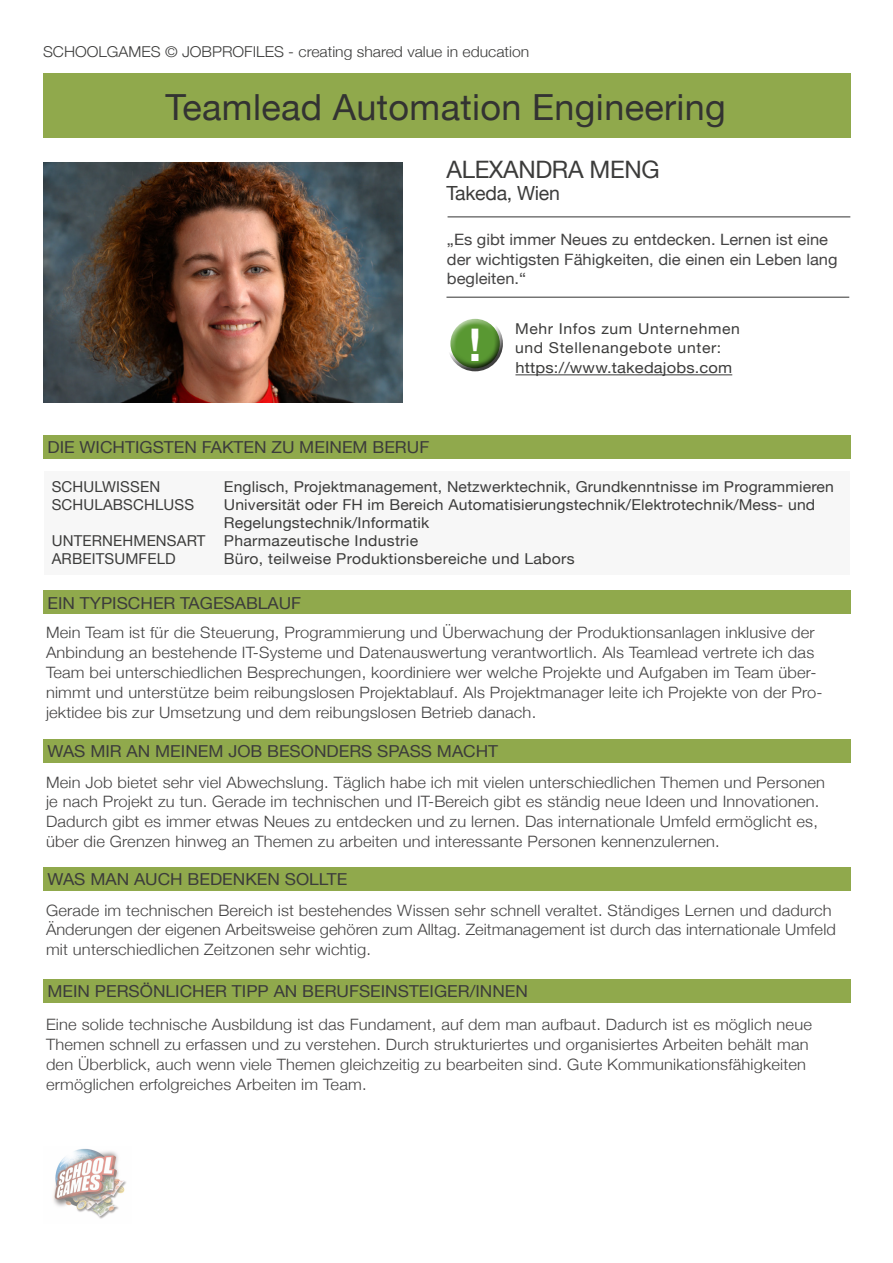
<style>
.page{position:relative;width:893px;height:1263px;background:#fff}
.page>*{position:absolute;margin:0;border:0;box-sizing:border-box;transform-origin:0 0}
.t1{font:700 45px "Helvetica Neue";color:#fff}
.t2{font:36px "Helvetica Neue";letter-spacing:.01em;color:#333332}
.t3{font:24px "Helvetica Neue";letter-spacing:-.015em;color:#3c3c3b}
.t4{font:19.5px "Helvetica Neue";letter-spacing:-.015em;color:#3c3c3b}
.t5{font:16.5px "Helvetica Neue";color:#3c3c3b;scale:1.05 1}
.t6{font:300 15.6px/19.8px "Helvetica Neue";letter-spacing:.01em;color:#454444;scale:1.05 1}
.t7{font:15.6px/19.8px "Helvetica Neue";color:#454444;scale:1.05 1}
.t8{font:15.15px "Helvetica Neue";letter-spacing:.01em;color:#3c3c3b;scale:1.09 1}
.t9{font:15px/18px "Helvetica Neue";letter-spacing:.01em;color:#3c3c3b;scale:1.05 1}
.t10{font:300 15px "Helvetica Neue";color:#3c3c3b;scale:1.05 1}
.t11{font:15px "Helvetica Neue";letter-spacing:.01em;color:#3c3c3b}
.t12{font:15px "Helvetica Neue";letter-spacing:.04em;color:#3c3c3b;scale:1.05 1}
</style>
<div class="page">
<div style="left:44px;top:472px;width:806px;height:103px;background:#f7f7f7"></div>
<div style="left:43px;top:73px;width:807px;height:64px;background:#90a94c"></div>
<div style="left:43px;top:435px;width:807px;height:23px;background:#90a94c"></div>
<div style="left:43px;top:590px;width:807px;height:24px;background:#90a94c"></div>
<div style="left:43px;top:739px;width:807px;height:23px;background:#90a94c"></div>
<div style="left:43px;top:868px;width:807px;height:23px;background:#90a94c"></div>
<div style="left:43px;top:979px;width:807px;height:23px;background:#90a94c"></div>
<img style="left:43px;top:162px;width:359px;height:241px">
<hr style="left:448px;top:216px;width:402px;height:1px;background:#4a4a49">
<hr style="left:446px;top:297px;width:403px;height:1px;background:#4a4a49">
<div style="left:446px;top:315px;width:57px;height:41px;background:#fff;opacity:.75"></div>
<div style="left:446px;top:324px;width:57px;height:49px;background:#000;opacity:.75"></div>
<img style="left:53px;top:1149px;width:73px;height:70px">
<hr style="left:515px;top:374px;width:217px;height:1px;background:#3c3c3b">
<p class="t10" style="left:43px;top:39px;width:465px">SCHOOLGAMES © JOBPROFILES - creating shared value in education</p>
<p class="t2" style="left:166px;top:81px;width:562px">Teamlead Automation Engineering</p>
<p class="t3" style="left:446px;top:152px;width:215px">ALEXANDRA MENG</p>
<p class="t4" style="left:446px;top:179px;width:115px">Takeda, Wien</p>
<p class="t7" style="left:447px;top:230px;width:373px">„Es gibt immer Neues zu entdecken. Lernen ist eine der wichtigsten Fähigkeiten, die einen ein Leben lang begleiten.“</p>
<p class="t5" style="left:47px;top:435px;width:365px">DIE WICHTIGSTEN FAKTEN ZU MEINEM BERUF</p>
<p class="t1" style="left:469px;top:309px;width:14px">!</p>
<p class="t12" style="left:515px;top:318px;width:216px">Mehr Infos zum Unternehmen</p>
<p class="t12" style="left:515px;top:337px;width:198px">und Stellenangebote unter:</p>
<p class="t8" style="left:515px;top:357px;width:200px">https://www.takedajobs.com</p>
<p class="t11" style="left:52px;top:476px;width:110px">SCHULWISSEN</p>
<p class="t11" style="left:52px;top:494px;width:144px">SCHULABSCHLUSS</p>
<p class="t11" style="left:52px;top:530px;width:155px">UNTERNEHMENSART</p>
<p class="t11" style="left:52px;top:548px;width:126px">ARBEITSUMFELD</p>
<p class="t9" style="left:224px;top:479px;width:582px">Englisch, Projektmanagement, Netzwerktechnik, Grundkenntnisse im Programmieren<br>Universität oder FH im Bereich Automatisierungstechnik/Elektrotechnik/Mess- und<br>Regelungstechnik/Informatik</p>
<p class="t9" style="left:224px;top:533px;width:186px">Pharmazeutische Industrie</p>
<p class="t9" style="left:224px;top:551px;width:336px">Büro, teilweise Produktionsbereiche und Labors</p>
<p class="t5" style="left:47px;top:591px;width:243px">EIN TYPISCHER TAGESABLAUF</p>
<p class="t6" style="left:46px;top:622px;width:741px">Mein Team ist für die Steuerung, Programmierung und Überwachung der Produktionsanlagen inklusive der Anbindung an bestehende IT-Systeme und Datenauswertung verantwortlich. Als Teamlead vertrete ich das Team bei unterschiedlichen Besprechungen, koordiniere wer welche Projekte und Aufgaben im Team über&shy;nimmt und unterstütze beim reibungslosen Projektablauf. Als Projektmanager leite ich Projekte von der Pro&shy;jektidee bis zur Umsetzung und dem reibungslosen Betrieb danach.</p>
<p class="t5" style="left:47px;top:739px;width:431px">WAS MIR AN MEINEM JOB BESONDERS SPASS MACHT</p>
<p class="t6" style="left:46px;top:771px;width:743px">Mein Job bietet sehr viel Abwechslung. Täglich habe ich mit vielen unterschiedlichen Themen und Personen je nach Projekt zu tun. Gerade im technischen und IT-Bereich gibt es ständig neue Ideen und Innovationen.<br>Dadurch gibt es immer etwas Neues zu entdecken und zu lernen. Das internationale Umfeld ermöglicht es, über die Grenzen hinweg an Themen zu arbeiten und interessante Personen kennenzulernen.</p>
<p class="t5" style="left:47px;top:867px;width:287px">WAS MAN AUCH BEDENKEN SOLLTE</p>
<p class="t6" style="left:46px;top:899px;width:754px">Gerade im technischen Bereich ist bestehendes Wissen sehr schnell veraltet. Ständiges Lernen und dadurch<br>Änderungen der eigenen Arbeitsweise gehören zum Alltag. Zeitmanagement ist durch das internationale Umfeld mit unterschiedlichen Zeitzonen sehr wichtig.</p>
<p class="t5" style="left:47px;top:979px;width:459px">MEIN PERSÖNLICHER TIPP AN BERUFSEINSTEIGER/INNEN</p>
<p class="t6" style="left:46px;top:1013px;width:731px">Eine solide technische Ausbildung ist das Fundament, auf dem man aufbaut. Dadurch ist es möglich neue Themen schnell zu erfassen und zu verstehen. Durch strukturiertes und organisiertes Arbeiten behält man den Überblick, auch wenn viele Themen gleichzeitig zu bearbeiten sind. Gute Kommunikationsfähigkeiten ermöglichen erfolgreiches Arbeiten im Team.</p>
</div>
